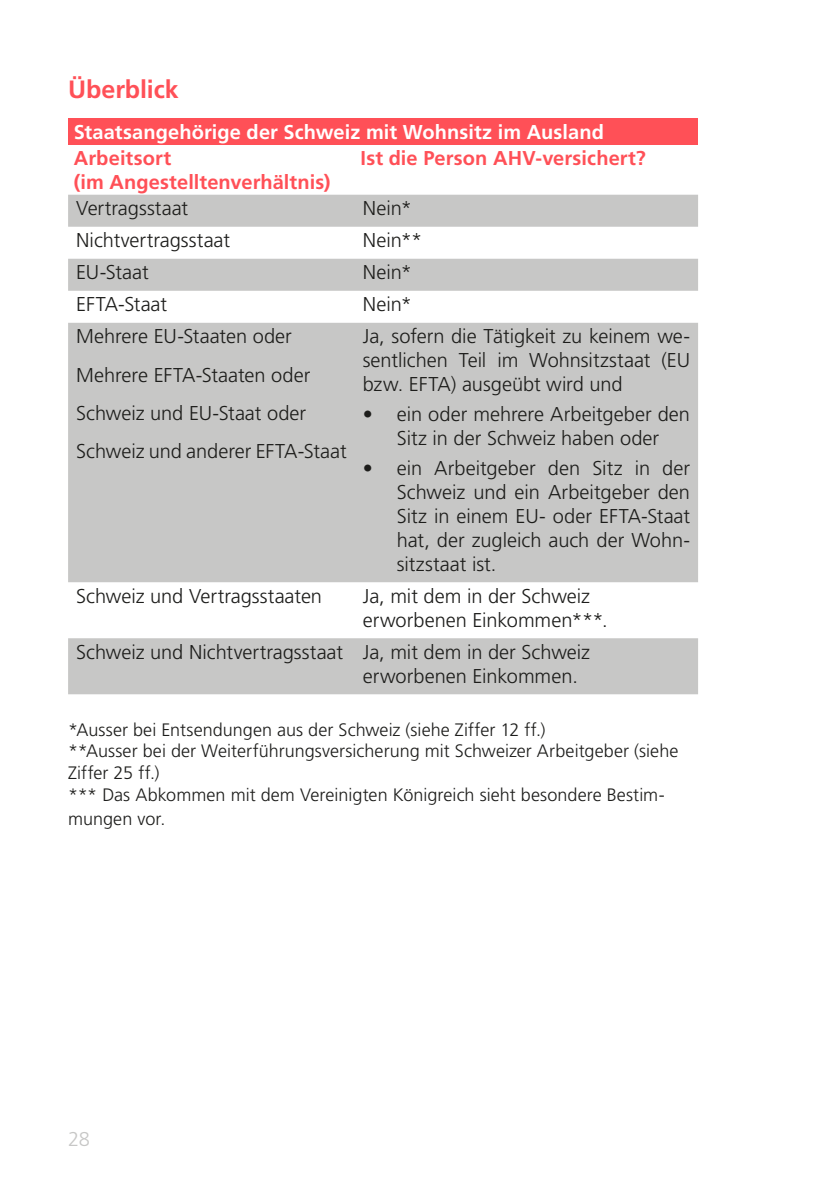
<style>
.page{position:relative;width:840px;height:1191px;background:#fff}
.page>*{position:absolute;margin:0;border:0;box-sizing:border-box;transform-origin:0 0}
.Texttitel{font:700 25px "Frutiger LT Std";letter-spacing:-.005em;color:#ff5057}
.Grundtext{font:300 20px/24px "Frutiger LT Std";color:#1d1d1b}
.Text_vor_Aufzählung{font:300 20px/24px "Frutiger LT Std";color:#1d1d1b;text-align:justify}
.Grundtext-2{font:700 20px/24px "Frutiger LT Std";letter-spacing:.005em;color:#ff5057}
.Tabellen_Text_Weiss{font:700 20px "Frutiger LT Std";letter-spacing:.005em;color:#fff}
.t1{font:300 20px "Frutiger LT Std";color:#c7c7c6}
.Grundtext-3{font:300 18px/21.6px "Frutiger LT Std";letter-spacing:.005em;color:#1d1d1b}
</style>
<div class="page">
<div style="left:68px;top:118px;width:629px;height:26px;background:#ff5057"></div>
<svg style="left:68px;top:195px;width:629px;height:387px;fill:#c7c7c6"></svg>
<div style="left:68px;top:638px;width:629px;height:56px;background:#c7c7c6"></div>
<p class="Texttitel" style="left:68px;top:75px;width:112px">Überblick</p>
<p class="Tabellen_Text_Weiss" style="left:74px;top:120px;width:531px">Staatsangehörige der Schweiz mit Wohnsitz im Ausland</p>
<p class="Grundtext-2" style="left:74px;top:146px;width:258px">Arbeitsort<br>(im Angestelltenverhältnis)</p>
<p class="Grundtext-2" style="left:360px;top:146px;width:287px">Ist die Person AHV-versichert?</p>
<p class="Grundtext" style="left:76px;top:197px;width:114px">Vertragsstaat</p>
<p class="Grundtext" style="left:362px;top:197px;width:51px">Nein*</p>
<p class="Grundtext" style="left:76px;top:229px;width:155px">Nichtvertragsstaat</p>
<p class="Grundtext" style="left:362px;top:229px;width:61px">Nein**</p>
<p class="Grundtext" style="left:76px;top:261px;width:74px">EU-Staat</p>
<p class="Grundtext" style="left:362px;top:261px;width:51px">Nein*</p>
<p class="Grundtext" style="left:76px;top:293px;width:92px">EFTA-Staat</p>
<p class="Grundtext" style="left:362px;top:293px;width:51px">Nein*</p>
<p class="Grundtext" style="left:76px;top:325px;width:217px">Mehrere EU-Staaten oder</p>
<p class="Grundtext" style="left:76px;top:363px;width:235px">Mehrere EFTA-Staaten oder</p>
<p class="Grundtext" style="left:76px;top:401px;width:231px">Schweiz und EU-Staat oder</p>
<p class="Grundtext" style="left:76px;top:439px;width:272px">Schweiz und anderer EFTA-Staat</p>
<p class="Text_vor_Aufzählung" style="left:362px;top:325px;width:328px">Ja, sofern die Tätigkeit zu keinem we&shy;sentlichen Teil im Wohnsitzstaat (EU bzw. EFTA) ausgeübt wird und</p>
<p class="Text_vor_Aufzählung" style="left:362px;top:402px;width:328px;text-align:center">• ein oder mehrere Arbeitgeber den<br>Sitz in der Schweiz haben oder</p>
<p class="Text_vor_Aufzählung" style="left:396px;top:456px;width:295px;text-indent:-34px">• ein Arbeitgeber den Sitz in der Schweiz und ein Arbeitgeber den Sitz in einem EU- oder EFTA-Staat hat, der zugleich auch der Wohn&shy;sitzstaat ist.</p>
<p class="Grundtext" style="left:76px;top:584px;width:247px">Schweiz und Vertragsstaaten</p>
<p class="Grundtext" style="left:362px;top:584px;width:246px">Ja, mit dem in der Schweiz erworbenen Einkommen***.</p>
<p class="Grundtext" style="left:76px;top:640px;width:268px">Schweiz und Nichtvertragsstaat</p>
<p class="Grundtext" style="left:362px;top:640px;width:229px">Ja, mit dem in der Schweiz erworbenen Einkommen.</p>
<p class="Grundtext-3" style="left:68px;top:719px;width:611px">*Ausser bei Entsendungen aus der Schweiz (siehe Ziffer 12 ff.)<br>**Ausser bei der Weiterführungsversicherung mit Schweizer Arbeitgeber (siehe Ziffer 25 ff.)<br>*** Das Abkommen mit dem Vereinigten Königreich sieht besondere Bestim-</p>
<p class="Grundtext-3" style="left:68px;top:808px;width:99px">mungen vor.</p>
<p class="t1" style="left:68px;top:1127px;width:23px">28</p>
</div>
